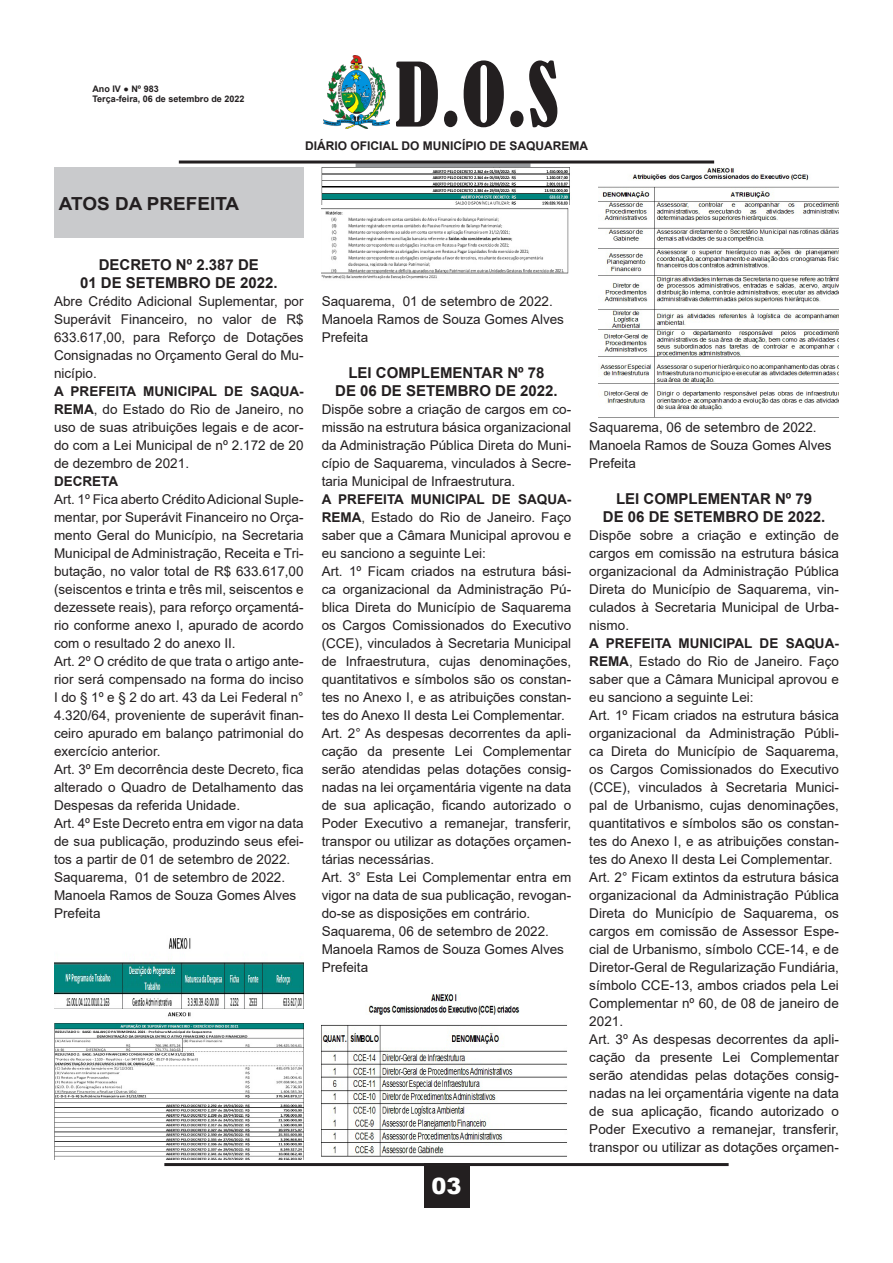
<style>
.page{position:relative;width:893px;height:1263px;background:#fff}
.page>*{position:absolute;margin:0;border:0;box-sizing:border-box;transform-origin:0 0}
.t1{font:condensed 82.5px "Bernard";color:#231f20}
.t2{font:900 22.5px "Arial";color:#fff}
.t3{font:700 18px "Arial";color:#231f20;scale:1.05 1}
.t4{font:700 15px "Arial";color:#231f20}
.t5{font:13.5px/18px "Arial";color:#231f20;text-align:justify}
.t6{font:700 13.5px "Arial";color:#231f20}
.t7{font:700 12px "Arial";color:#231f20}
.t8{font:700 9px/10.8px "Arial";color:#231f20}
.s1{font-weight:700}
</style>
<div class="page">
<hr style="left:164px;top:1163px;width:565px;height:3px;background:#231f20">
<div style="left:424px;top:1163px;width:45px;height:45px;background:#231f20"></div>
<img style="left:324px;top:55px;width:65px;height:73px">
<div style="left:356px;top:163px;width:174px;height:5px;background:#97999c"></div>
<hr style="left:179px;top:161px;width:535px;height:3px;background:#231f20">
<div style="left:54px;top:168px;width:250px;height:70px;background:#c9cacc"></div>
<img style="left:54px;top:938px;width:250px;height:222px">
<img style="left:322px;top:168px;width:248px;height:36px">
<img style="left:322px;top:208px;width:247px;height:72px">
<img style="left:322px;top:993px;width:245px;height:164px">
<img style="left:598px;top:168px;width:241px;height:250px">
<p class="t8" style="left:92px;top:83px;width:153px">Ano IV ● Nº 983<br>Terça-feira, 06 de setembro de 2022</p>
<p class="t3" style="left:59px;top:190px;width:173px">ATOS DA PREFEITA</p>
<h1 class="t1" style="left:395px;top:47px;width:165px">D.O.S</h1>
<p class="t7" style="left:305px;top:137px;width:285px">DIÁRIO OFICIAL DO MUNICÍPIO DE SAQUAREMA</p>
<p class="t4" style="left:99px;top:254px;width:162px">DECRETO Nº 2.387 DE</p>
<p class="t4" style="left:80px;top:272px;width:199px">01 DE SETEMBRO DE 2022.</p>
<p class="t5" style="left:54px;top:292px;width:251px">Abre Crédito Adicional Suplementar, por Superávit Financeiro, no valor de R$ 633.617,00, para Reforço de Dotações Consignadas no Orçamento Geral do Mu&shy;nicípio.</p>
<p class="t5" style="left:54px;top:382px;width:251px"><span class="s1">A PREFEITA MUNICIPAL DE SAQUA-REMA</span>, do Estado do Rio de Janeiro, no uso de suas atribuições legais e de acor&shy;do com a Lei Municipal de nº 2.172 de 20 de dezembro de 2021.</p>
<p class="t6" style="left:54px;top:472px;width:66px">DECRETA</p>
<p class="t5" style="left:54px;top:490px;width:251px">Art. 1º Fica aberto Crédito Adicional Suple&shy;mentar, por Superávit Financeiro no Orça&shy;mento Geral do Município, na Secretaria Municipal de Administração, Receita e Tri&shy;butação, no valor total de R$ 633.617,00 (seiscentos e trinta e três mil, seiscentos e dezessete reais), para reforço orçamentá&shy;rio conforme anexo I, apurado de acordo com o resultado 2 do anexo II.</p>
<p class="t5" style="left:54px;top:652px;width:251px">Art. 2º O crédito de que trata o artigo ante&shy;rior será compensado na forma do inciso I do § 1º e § 2 do art. 43 da Lei Federal n° 4.320/64, proveniente de superávit finan&shy;ceiro apurado em balanço patrimonial do exercício anterior.</p>
<p class="t5" style="left:54px;top:760px;width:251px">Art. 3º Em decorrência deste Decreto, fica alterado o Quadro de Detalhamento das Despesas da referida Unidade.</p>
<p class="t5" style="left:54px;top:814px;width:251px">Art. 4º Este Decreto entra em vigor na data de sua publicação, produzindo seus efei&shy;tos a partir de 01 de setembro de 2022.</p>
<p class="t5" style="left:54px;top:868px;width:233px">Saquarema, 01 de setembro de 2022.</p>
<p class="t5" style="left:54px;top:886px;width:244px">Manoela Ramos de Souza Gomes Alves</p>
<p class="t5" style="left:54px;top:904px;width:48px">Prefeita</p>
<p class="t5" style="left:322px;top:292px;width:233px">Saquarema, 01 de setembro de 2022.</p>
<p class="t5" style="left:322px;top:310px;width:244px">Manoela Ramos de Souza Gomes Alves</p>
<p class="t5" style="left:322px;top:328px;width:48px">Prefeita</p>
<p class="t4" style="left:348px;top:362px;width:198px">LEI COMPLEMENTAR Nº 78</p>
<p class="t4" style="left:335px;top:380px;width:224px">DE 06 DE SETEMBRO DE 2022.</p>
<p class="t5" style="left:322px;top:400px;width:251px">Dispõe sobre a criação de cargos em co&shy;missão na estrutura básica organizacional da Administração Pública Direta do Muni&shy;cípio de Saquarema, vinculados à Secre&shy;taria Municipal de Infraestrutura.</p>
<p class="t5" style="left:322px;top:490px;width:251px"><span class="s1">A PREFEITA MUNICIPAL DE SAQUA-REMA</span>, Estado do Rio de Janeiro. Faço saber que a Câmara Municipal aprovou e eu sanciono a seguinte Lei:</p>
<p class="t5" style="left:322px;top:562px;width:251px">Art. 1º Ficam criados na estrutura bási&shy;ca organizacional da Administração Pú&shy;blica Direta do Município de Saquarema os Cargos Comissionados do Executivo (CCE), vinculados à Secretaria Municipal de Infraestrutura, cujas denominações, quantitativos e símbolos são os constan&shy;tes no Anexo I, e as atribuições constan&shy;tes do Anexo II desta Lei Complementar.</p>
<p class="t5" style="left:322px;top:724px;width:251px">Art. 2° As despesas decorrentes da apli&shy;cação da presente Lei Complementar serão atendidas pelas dotações consig&shy;nadas na lei orçamentária vigente na data de sua aplicação, ficando autorizado o Poder Executivo a remanejar, transferir, transpor ou utilizar as dotações orçamen&shy;tárias necessárias.</p>
<p class="t5" style="left:322px;top:868px;width:251px">Art. 3° Esta Lei Complementar entra em vigor na data de sua publicação, revogan&shy;do-se as disposições em contrário.</p>
<p class="t5" style="left:322px;top:922px;width:229px">Saquarema, 06 de setembro de 2022.</p>
<p class="t5" style="left:322px;top:940px;width:244px">Manoela Ramos de Souza Gomes Alves</p>
<p class="t5" style="left:322px;top:958px;width:48px">Prefeita</p>
<h2 class="t2" style="left:431px;top:1170px;width:32px">03</h2>
<p class="t5" style="left:589px;top:418px;width:229px">Saquarema, 06 de setembro de 2022.</p>
<p class="t5" style="left:589px;top:436px;width:244px">Manoela Ramos de Souza Gomes Alves</p>
<p class="t5" style="left:589px;top:454px;width:48px">Prefeita</p>
<p class="t4" style="left:616px;top:488px;width:198px">LEI COMPLEMENTAR Nº 79</p>
<p class="t4" style="left:603px;top:506px;width:224px">DE 06 DE SETEMBRO DE 2022.</p>
<p class="t5" style="left:589px;top:526px;width:251px">Dispõe sobre a criação e extinção de cargos em comissão na estrutura básica organizacional da Administração Pública Direta do Município de Saquarema, vin&shy;culados à Secretaria Municipal de Urba&shy;nismo.</p>
<p class="t5" style="left:589px;top:634px;width:251px"><span class="s1">A PREFEITA MUNICIPAL DE SAQUA-REMA</span>, Estado do Rio de Janeiro. Faço saber que a Câmara Municipal aprovou e eu sanciono a seguinte Lei:</p>
<p class="t5" style="left:589px;top:706px;width:251px">Art. 1º Ficam criados na estrutura básica organizacional da Administração Públi&shy;ca Direta do Município de Saquarema, os Cargos Comissionados do Executivo (CCE), vinculados à Secretaria Munici&shy;pal de Urbanismo, cujas denominações, quantitativos e símbolos são os constan&shy;tes do Anexo I, e as atribuições constan&shy;tes do Anexo II desta Lei Complementar.</p>
<p class="t5" style="left:589px;top:868px;width:251px">Art. 2° Ficam extintos da estrutura básica organizacional da Administração Pública Direta do Município de Saquarema, os cargos em comissão de Assessor Espe&shy;cial de Urbanismo, símbolo CCE-14, e de Diretor-Geral de Regularização Fundiária, símbolo CCE-13, ambos criados pela Lei Complementar nº 60, de 08 de janeiro de 2021.</p>
<p class="t5" style="left:589px;top:1030px;width:251px">Art. 3º As despesas decorrentes da apli&shy;cação da presente Lei Complementar serão atendidas pelas dotações consig&shy;nadas na lei orçamentária vigente na data de sua aplicação, ficando autorizado o Poder Executivo a remanejar, transferir, transpor ou utilizar as dotações orçamen-</p>
</div>
